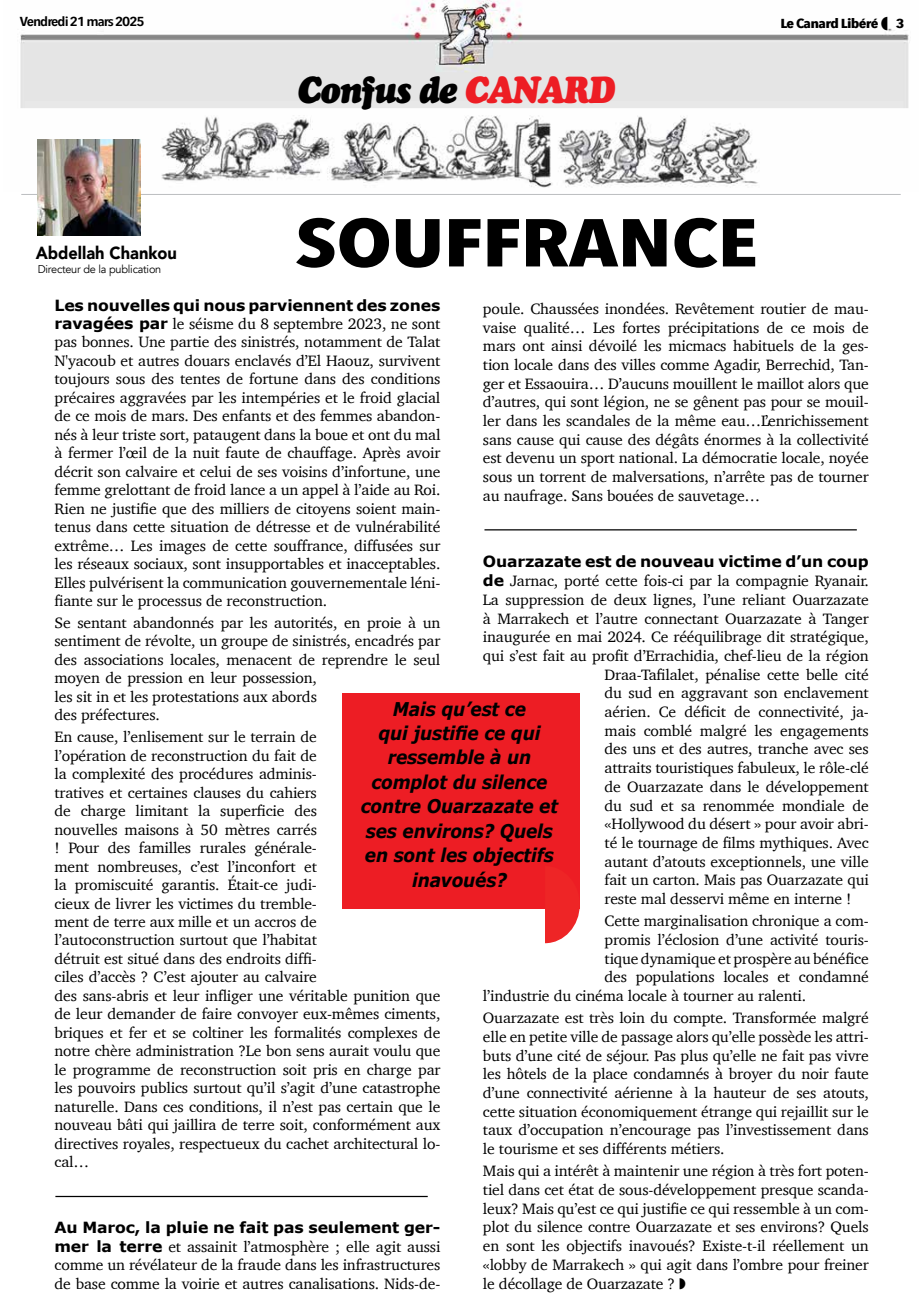
<style>
.page{position:relative;width:922px;height:1312px;background:#fff}
.page>*{position:absolute;margin:0;border:0;box-sizing:border-box;transform-origin:0 0}
.t1{font:700 66.88px "Avenir Next Condensed";letter-spacing:-.01em;color:#000;scale:1.36 1}
.t2{font:italic 37.5px "Cooper Black Std";letter-spacing:-.04em;color:#000;scale:.9 1}
.t3{font:italic 700 18.88px/24.5px "Verdana";letter-spacing:-.01em;color:#000;text-align:center;scale:.9 1}
.t4{font:900 17.5px "Avenir";color:#000;scale:.94 1}
.t5{font:15.38px/18.5px "Charter";letter-spacing:-.01em;color:#000;text-align:justify}
.t6{font:700 15.38px "Verdana";letter-spacing:-.01em;color:#000}
.t7{font:600 13px "Avenir Next Condensed";letter-spacing:-.06em;color:#000;scale:1.25 1}
.t8{font:700 13px "Avenir Next Condensed";letter-spacing:-.04em;color:#000;scale:1.25 1}
.t9{font:11.25px "Avenir";letter-spacing:-.02em;color:#000}
.s1{color:#ed1d24}
.s2{font-family:"Verdana";font-weight:700}
</style>
<div class="page">
<img style="left:20px;top:0;width:889px;height:191px">
<hr style="left:21px;top:194px;width:879px;height:1px;background:#bcbec0">
<div style="left:341px;top:693px;width:238px;height:215px;background:#ed1d24"></div>
<svg style="left:545px;top:908px;width:34px;height:35px"></svg>
<img style="left:38px;top:139px;width:102px;height:96px">
<hr style="left:55px;top:1195px;width:372px;height:1px;background:#000">
<hr style="left:484px;top:529px;width:372px;height:1px;background:#000">
<svg style="left:881px;top:16px;width:6px;height:14px"></svg>
<p class="t7" style="left:20px;top:10px;width:101px">Vendredi 21 mars 2025</p>
<p class="t8" style="left:780px;top:15px;width:80px">Le Canard Libéré</p>
<p class="t8" style="left:895px;top:15px;width:8px">3</p>
<p class="t4" style="left:36px;top:237px;width:152px">Abdellah Chankou</p>
<p class="t9" style="left:38px;top:262px;width:125px">Directeur de la publication</p>
<h2 class="t2" style="left:297px;top:66px;width:354px">Confus de <span class="s1">CANARD</span></h2>
<h1 class="t1" style="left:295px;top:202px;width:342px">SOUFFRANCE</h1>
<p class="t6" style="left:54px;top:295px;width:387px">Les nouvelles qui nous parviennent des zones</p>
<p class="t5" style="left:54px;top:314px;width:387px"><span class="s2">ravagées par</span> le séisme du 8 septembre 2023, ne sont pas bonnes. Une partie des sinistrés, notamment de Talat N'yacoub et autres douars enclavés d’El Haouz, survivent toujours sous des tentes de fortune dans des conditions précaires aggravées par les intempéries et le froid glacial de ce mois de mars. Des enfants et des femmes abandon&shy;nés à leur triste sort, pataugent dans la boue et ont du mal à fermer l’œil de la nuit faute de chauffage. Après avoir décrit son calvaire et celui de ses voisins d’infortune, une femme grelottant de froid lance a un appel à l’aide au Roi.<br>Rien ne justifie que des milliers de citoyens soient main&shy;tenus dans cette situation de détresse et de vulnérabilité extrême… Les images de cette souffrance, diffusées sur les réseaux sociaux, sont insupportables et inacceptables.<br>Elles pulvérisent la communication gouvernementale léni&shy;fiante sur le processus de reconstruction.</p>
<p class="t5" style="left:54px;top:613px;width:387px;text-align:left">Se sentant abandonnés par les autorités, en proie à un sentiment de révolte, un groupe de sinistrés, encadrés par des associations locales, menacent de reprendre le seul moyen de pression en leur possession,<br>les sit in et les protestations aux abords<br>des préfectures.</p>
<p class="t5" style="left:54px;top:727px;width:387px;text-align:left">En cause, l’enlisement sur le terrain de<br>l’opération de reconstruction du fait de<br>la complexité des procédures adminis-<br>tratives et certaines clauses du cahiers<br>de charge limitant la superficie des<br>nouvelles maisons à 50 mètres carrés<br>! Pour des familles rurales générale-<br>ment nombreuses, c’est l’inconfort et<br>la promiscuité garantis. Était-ce judi-<br>cieux de livrer les victimes du tremble-<br>ment de terre aux mille et un accros de l’autoconstruction surtout que l’habitat<br>détruit est situé dans des endroits diffi-<br>ciles d’accès ? C’est ajouter au calvaire<br>des sans-abris et leur infliger une véritable punition que de leur demander de faire convoyer eux-mêmes ciments, briques et fer et se coltiner les formalités complexes de notre chère administration ?Le bon sens aurait voulu que le programme de reconstruction soit pris en charge par les pouvoirs publics surtout qu’il s’agit d’une catastrophe naturelle. Dans ces conditions, il n’est pas certain que le nouveau bâti qui jaillira de terre soit, conformément aux directives royales, respectueux du cachet architectural lo&shy;cal…</p>
<p class="t5" style="left:483px;top:299px;width:387px">poule. Chaussées inondées. Revêtement routier de mau&shy;vaise qualité… Les fortes précipitations de ce mois de mars ont ainsi dévoilé les micmacs habituels de la ges&shy;tion locale dans des villes comme Agadir, Berrechid, Tan&shy;ger et Essaouira… D’aucuns mouillent le maillot alors que d’autres, qui sont légion, ne se gênent pas pour se mouil&shy;ler dans les scandales de la même eau…L’enrichissement sans cause qui cause des dégâts énormes à la collectivité est devenu un sport national. La démocratie locale, noyée sous un torrent de malversations, n’arrête pas de tourner au naufrage. Sans bouées de sauvetage…</p>
<p class="t6" style="left:483px;top:551px;width:387px">Ouarzazate est de nouveau victime d’un coup</p>
<p class="t5" style="left:483px;top:571px;width:387px"><span class="s2">de</span> Jarnac, porté cette fois-ci par la compagnie Ryanair.</p>
<p class="t5" style="left:483px;top:590px;width:387px">La suppression de deux lignes, l’une reliant Ouarzazate</p>
<p class="t5" style="left:483px;top:608px;width:387px">à Marrakech et l’autre connectant Ouarzazate à Tanger</p>
<p class="t5" style="left:483px;top:627px;width:387px">inaugurée en mai 2024. Ce rééquilibrage dit stratégique,</p>
<p class="t5" style="left:483px;top:646px;width:387px">qui s’est fait au profit d’Errachidia, chef-lieu de la région</p>
<p class="t5" style="left:604px;top:664px;width:265px">Draa-Tafilalet, pénalise cette belle cité</p>
<p class="t5" style="left:604px;top:683px;width:265px">du sud en aggravant son enclavement</p>
<p class="t5" style="left:604px;top:702px;width:265px">aérien. Ce déficit de connectivité, ja-</p>
<p class="t5" style="left:604px;top:720px;width:265px">mais comblé malgré les engagements</p>
<p class="t5" style="left:604px;top:739px;width:265px">des uns et des autres, tranche avec ses</p>
<p class="t5" style="left:604px;top:758px;width:266px">attraits touristiques fabuleux, le rôle-clé</p>
<p class="t5" style="left:604px;top:777px;width:265px">de Ouarzazate dans le développement</p>
<p class="t5" style="left:604px;top:795px;width:266px">du sud et sa renommée mondiale de</p>
<p class="t5" style="left:604px;top:814px;width:265px">«Hollywood du désert » pour avoir abri-</p>
<p class="t5" style="left:604px;top:833px;width:265px">té le tournage de films mythiques. Avec</p>
<p class="t5" style="left:604px;top:851px;width:265px">autant d’atouts exceptionnels, une ville</p>
<p class="t5" style="left:604px;top:870px;width:266px">fait un carton. Mais pas Ouarzazate qui</p>
<p class="t5" style="left:604px;top:889px;width:248px">reste mal desservi même en interne !</p>
<p class="t5" style="left:604px;top:911px;width:265px">Cette marginalisation chronique a com-</p>
<p class="t5" style="left:604px;top:930px;width:265px">promis l’éclosion d’une activité touris-</p>
<p class="t5" style="left:604px;top:948px;width:266px">tique dynamique et prospère au bénéfice</p>
<p class="t5" style="left:604px;top:967px;width:266px">des populations locales et condamné</p>
<p class="t5" style="left:483px;top:986px;width:324px">l’industrie du cinéma locale à tourner au ralenti.</p>
<p class="t5" style="left:483px;top:1008px;width:387px">Ouarzazate est très loin du compte. Transformée malgré elle en petite ville de passage alors qu’elle possède les attri&shy;buts d’une cité de séjour. Pas plus qu’elle ne fait pas vivre les hôtels de la place condamnés à broyer du noir faute d’une connectivité aérienne à la hauteur de ses atouts, cette situation économiquement étrange qui rejaillit sur le taux d’occupation n’encourage pas l’investissement dans le tourisme et ses différents métiers.</p>
<p class="t5" style="left:483px;top:1161px;width:387px">Mais qui a intérêt à maintenir une région à très fort poten&shy;tiel dans cet état de sous-développement presque scanda&shy;leux? Mais qu’est ce qui justifie ce qui ressemble à un com&shy;plot du silence contre Ouarzazate et ses environs? Quels en sont les objectifs inavoués? Existe-t-il réellement un «lobby de Marrakech » qui agit dans l’ombre pour freiner le décollage de Ouarzazate ?</p>
<p class="t3" style="left:360px;top:696px;width:221px">Mais qu’est ce<br>qui justifie ce qui ressemble à un complot du silence contre Ouarzazate et ses environs? Quels en sont les objectifs inavoués?</p>
<p class="t6" style="left:54px;top:1217px;width:387px">Au Maroc, la pluie ne fait pas seulement ger-</p>
<p class="t5" style="left:54px;top:1236px;width:387px"><span class="s2">mer la terre</span> et assainit l’atmosphère ; elle agit aussi comme un révélateur de la fraude dans les infrastructures de base comme la voirie et autres canalisations. Nids-de-</p>
</div>
